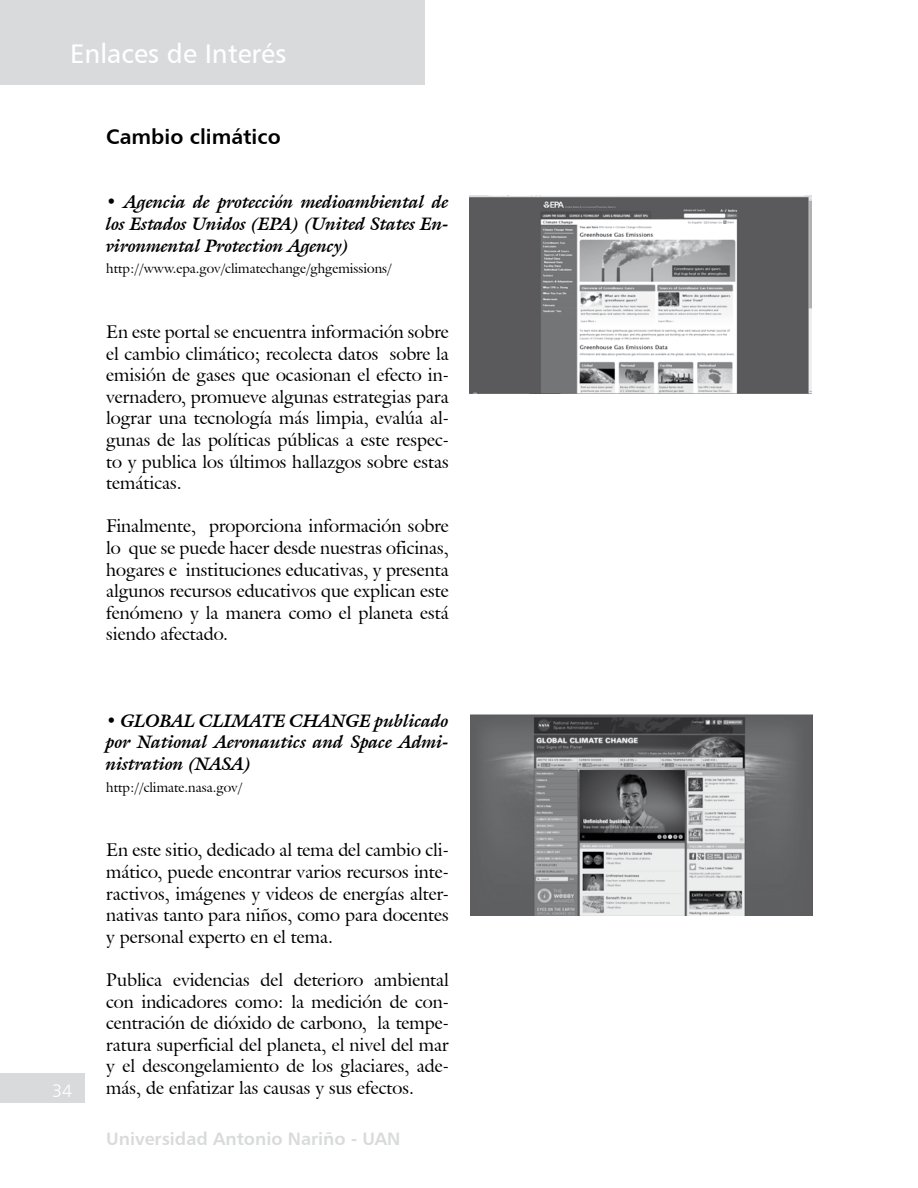
<style>
.page{position:relative;width:918px;height:1188px;background:#fff}
.page>*{position:absolute;margin:0;border:0;box-sizing:border-box;transform-origin:0 0}
.t1{font:27px "Humanist 777 BT Roman B";color:#fff}
.t2{font:21px "Humanist 777 BT Bold B";color:#000}
.t3{font:18px/21.6px "Galliard IT Cby BT";color:#000;text-align:justify}
.t4{font:italic 700 18px/21.6px "Galliard IT Cby BT";color:#000;text-align:justify}
.t5{font:18px "Humanist 777 BT Bold B";color:#d9dadb}
.t6{font:18px "Humanist 777 BT Light B";color:#fff}
.t7{font:13.5px "Galliard IT Cby BT";color:#000}
</style>
<div class="page">
<div style="left:0;top:0;width:425px;height:85px;background:#d9dadb"></div>
<div style="left:0;top:1074px;width:85px;height:29px;background:#d9dadb"></div>
<img style="left:470px;top:195px;width:341px;height:198px">
<img style="left:470px;top:715px;width:342px;height:201px">
<h1 class="t1" style="left:70px;top:37px;width:218px">Enlaces de Interés</h1>
<p class="t2" style="left:106px;top:123px;width:176px">Cambio climático</p>
<p class="t4" style="left:106px;top:191px;width:344px">• Agencia de protección medioambiental de los Estados Unidos (EPA) (United States En&shy;vironmental Protection Agency)</p>
<p class="t7" style="left:106px;top:260px;width:287px">http://www.epa.gov/climatechange/ghgemissions/</p>
<p class="t3" style="left:106px;top:321px;width:344px">En este portal se encuentra información sobre el cambio climático; recolecta datos sobre la emisión de gases que ocasionan el efecto in&shy;vernadero, promueve algunas estrategias para lograr una tecnología más limpia, evalúa al&shy;gunas de las políticas públicas a este respec&shy;to y publica los últimos hallazgos sobre estas temáticas.</p>
<p class="t3" style="left:106px;top:515px;width:344px">Finalmente, proporciona información sobre lo que se puede hacer desde nuestras oficinas, hogares e instituciones educativas, y presenta algunos recursos educativos que explican este fenómeno y la manera como el planeta está siendo afectado.</p>
<p class="t6" style="left:52px;top:1079px;width:22px">34</p>
<p class="t4" style="left:106px;top:709px;width:344px">• GLOBAL CLIMATE CHANGE publicado por National Aeronautics and Space Admi&shy;nistration (NASA)</p>
<p class="t7" style="left:106px;top:778px;width:137px">http://climate.nasa.gov/</p>
<p class="t3" style="left:106px;top:839px;width:344px">En este sitio, dedicado al tema del cambio cli&shy;mático, puede encontrar varios recursos inte&shy;ractivos, imágenes y videos de energías alter&shy;nativas tanto para niños, como para docentes y personal experto en el tema.</p>
<p class="t3" style="left:106px;top:969px;width:344px">Publica evidencias del deterioro ambiental con indicadores como: la medición de con&shy;centración de dióxido de carbono, la tempe&shy;ratura superficial del planeta, el nivel del mar y el descongelamiento de los glaciares, ade&shy;más, de enfatizar las causas y sus efectos.</p>
<p class="t5" style="left:106px;top:1127px;width:295px">Universidad Antonio Nariño - UAN</p>
</div>
